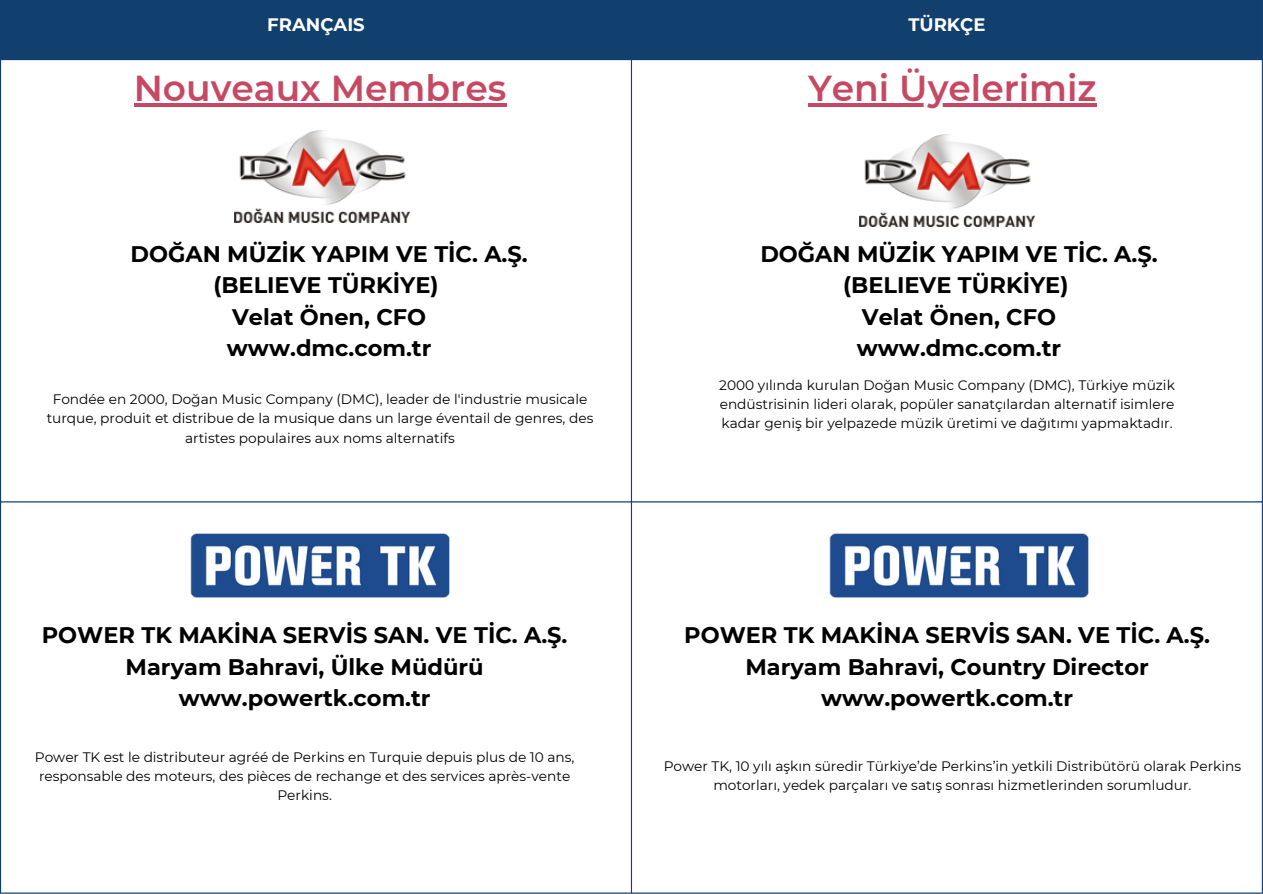
<style>
.page{position:relative;width:1263px;height:894px;background:#fff}
.page>*{position:absolute;margin:0;border:0;box-sizing:border-box;transform-origin:0 0}
.t1{font:600 36px "Montserrat";color:#c64964}
.t2{font:700 22.5px/31.5px "Montserrat";color:#000;text-align:center}
.t3{font:700 18px "Montserrat";color:#fff}
.t4{font:13.65px/19.2px "Montserrat";color:#000;text-align:center}
</style>
<div class="page">
<div style="left:1px;top:1px;width:1261px;height:58px;background:#11406f"></div>
<hr style="left:0;top:0;width:1px;height:892px;background:#11406f">
<hr style="left:631px;top:0;width:1px;height:892px;background:#11406f">
<hr style="left:1262px;top:0;width:1px;height:892px;background:#11406f">
<hr style="left:0;top:0;width:1263px;height:1px;background:#11406f">
<hr style="left:0;top:59px;width:1263px;height:1px;background:#11406f">
<hr style="left:0;top:501px;width:1263px;height:1px;background:#11406f">
<hr style="left:0;top:892px;width:1263px;height:1px;background:#11406f">
<img style="left:234px;top:131px;width:176px;height:92px">
<img style="left:859px;top:134px;width:176px;height:92px">
<img style="left:190px;top:533px;width:260px;height:64px">
<hr style="left:134px;top:103px;width:372px;height:3px;background:#c64964">
<hr style="left:808px;top:103px;width:289px;height:3px;background:#c64964">
<img style="left:829px;top:533px;width:260px;height:64px">
<p class="t3" style="left:267px;top:13px;width:99px">FRANÇAIS</p>
<p class="t3" style="left:908px;top:13px;width:79px">TÜRKÇE</p>
<h1 class="t1" style="left:134px;top:66px;width:374px">Nouveaux Membres</h1>
<p class="t1" style="left:808px;top:66px;width:290px">Yeni Üyelerimiz</p>
<h2 class="t2" style="left:131px;top:238px;width:399px">DOĞAN MÜZİK YAPIM VE TİC. A.Ş. (BELIEVE TÜRKİYE)<br>Velat Önen, CFO www.dmc.com.tr</h2>
<p class="t4" style="left:47px;top:389px;width:548px">Fondée en 2000, Doğan Music Company (DMC), leader de l'industrie musicale turque, produit et distribue de la musique dans un large éventail de genres, des artistes populaires aux noms alternatifs</p>
<h2 class="t2" style="left:42px;top:619px;width:527px">POWER TK MAKİNA SERVİS SAN. VE TİC. A.Ş.<br>Maryam Bahravi, Ülke Müdürü www.powertk.com.tr</h2>
<p class="t4" style="left:35px;top:747px;width:541px">Power TK est le distributeur agréé de Perkins en Turquie depuis plus de 10 ans, responsable des moteurs, des pièces de rechange et des services après-vente<br>Perkins.</p>
<h1 class="t2" style="left:760px;top:238px;width:399px">DOĞAN MÜZİK YAPIM VE TİC. A.Ş. (BELIEVE TÜRKİYE)<br>Velat Önen, CFO www.dmc.com.tr</h1>
<p class="t4" style="left:719px;top:375px;width:457px;text-align:justify">2000 yılında kurulan Doğan Music Company (DMC), Türkiye müzik endüstrisinin lideri olarak, popüler sanatçılardan alternatif isimlere kadar geniş bir yelpazede müzik üretimi ve dağıtımı yapmaktadır.</p>
<h2 class="t2" style="left:684px;top:619px;width:527px">POWER TK MAKİNA SERVİS SAN. VE TİC. A.Ş.<br>Maryam Bahravi, Country Director www.powertk.com.tr</h2>
<p class="t4" style="left:664px;top:756px;width:579px">Power TK, 10 yılı aşkın süredir Türkiye’de Perkins’in yetkili Distribütörü olarak Perkins motorları, yedek parçaları ve satış sonrası hizmetlerinden sorumludur.</p>
</div>
